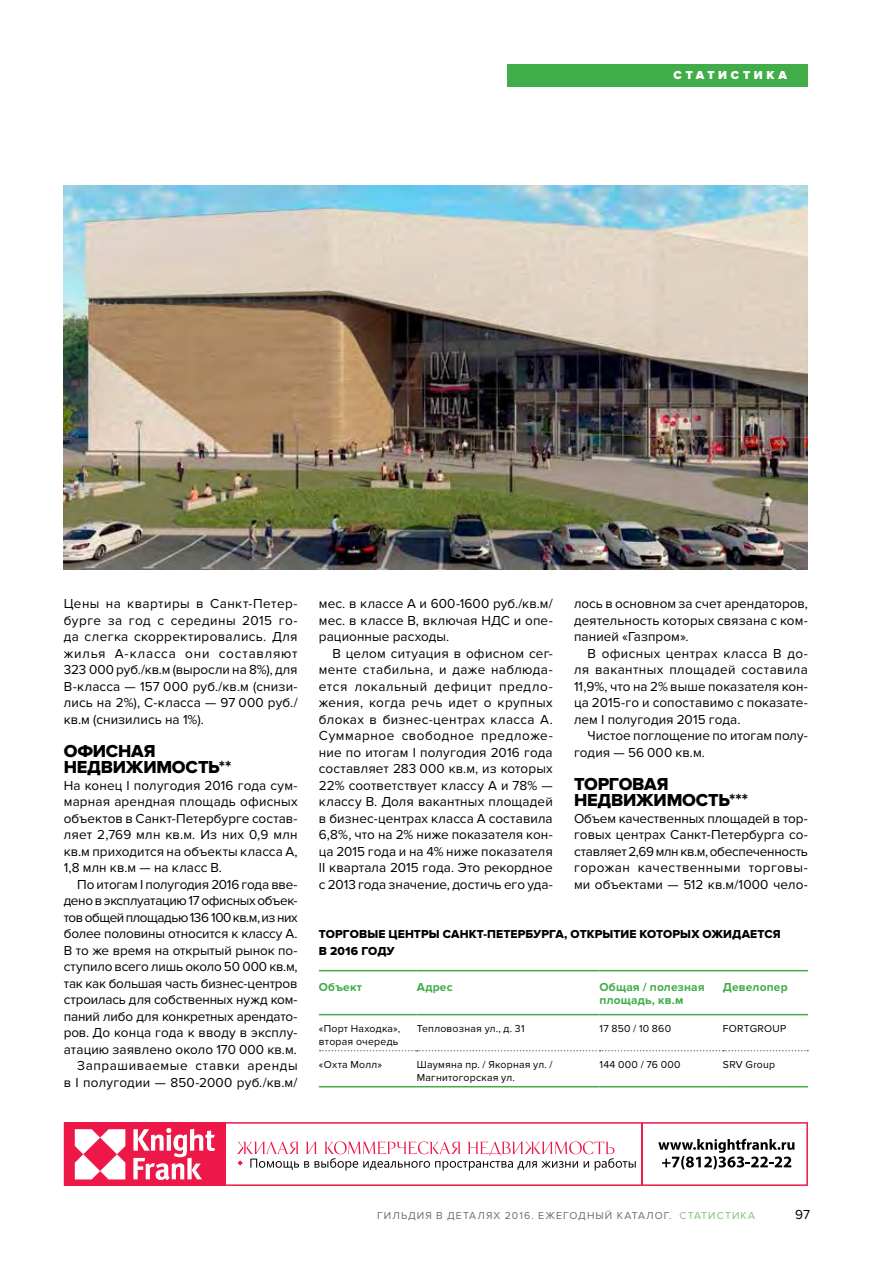
<style>
.page{position:relative;width:893px;height:1263px;background:#fff}
.page>*{position:absolute;margin:0;border:0;box-sizing:border-box;transform-origin:0 0}
.t1{font:18px/16.5px "Proxima Nova Extrabld";letter-spacing:-.015em;color:#000}
.t2{font:13.5px/16.5px "Proxima Nova";color:#000;text-align:justify}
.t3{font:12px/16.5px "Proxima Nova Extrabld";letter-spacing:.005em;color:#000}
.t4{font:700 12px/13.5px "Proxima Nova";letter-spacing:.015em;color:#40ad49}
.t5{font:900 12px "Proxima Nova";letter-spacing:.305em;color:#fff}
.t6{font:10.5px/12.8px "Proxima Nova";letter-spacing:.025em;color:#000}
.t7{font:10.5px "Proxima Nova";letter-spacing:.1em;color:#6d6e71}
.s1{font-family:"Proxima Nova";font-weight:700}
.s2{color:#82c078}
</style>
<div class="page">
<svg style="left:64px;top:1122px;width:744px;height:64px"></svg>
<svg style="left:75px;top:1129px;width:50px;height:50px"></svg>
<svg style="left:133px;top:1128px;width:82px;height:52px"></svg>
<div style="left:508px;top:64px;width:300px;height:22px;background:#41ad48"></div>
<hr style="left:319px;top:970px;width:98px;height:1px;background:#40ad49">
<hr style="left:417px;top:970px;width:183px;height:1px;background:#40ad49">
<hr style="left:600px;top:970px;width:123px;height:1px;background:#40ad49">
<hr style="left:723px;top:970px;width:85px;height:1px;background:#40ad49">
<hr style="left:319px;top:1014px;width:98px;height:1px;background:#40ad49">
<hr style="left:417px;top:1014px;width:183px;height:1px;background:#40ad49">
<hr style="left:600px;top:1014px;width:123px;height:1px;background:#40ad49">
<hr style="left:723px;top:1014px;width:85px;height:1px;background:#40ad49">
<hr style="left:319px;top:1086px;width:98px;height:1px;background:#40ad49">
<hr style="left:417px;top:1086px;width:183px;height:1px;background:#40ad49">
<hr style="left:600px;top:1086px;width:123px;height:1px;background:#40ad49">
<hr style="left:723px;top:1086px;width:85px;height:1px;background:#40ad49">
<svg style="left:320px;top:1050px;width:488px;height:1px"></svg>
<img style="left:64px;top:185px;width:744px;height:384px">
<p class="t5" style="left:674px;top:68px;width:115px">СТАТИСТИКА</p>
<p class="t2" style="left:64px;top:596px;width:235px">Цены на квартиры в Санкт-Петер&shy;бурге за год с середины 2015 го&shy;да слегка скорректировались. Для жилья А-класса они составляют 323 000 руб./кв.м (выросли на 8%), для В-класса — 157 000 руб./кв.м (снизи&shy;лись на 2%), С-класса — 97 000 руб./ кв.м (снизились на 1%).</p>
<h1 class="t1" style="left:64px;top:743px;width:169px">ОФИСНАЯ<br>НЕДВИЖИМОСТЬ<span class="s1">**</span></h1>
<p class="t2" style="left:64px;top:777px;width:235px">На конец I полугодия 2016 года сум&shy;марная арендная площадь офисных объектов в Санкт-Петербурге состав&shy;ляет 2,769 млн кв.м. Из них 0,9 млн кв.м приходится на объекты класса А, 1,8 млн кв.м — на класс В.</p>
<p class="t2" style="left:64px;top:876px;width:235px;text-align:right">По итогам I полугодия 2016 года вве&shy;дено в эксплуатацию 17 офисных объек&shy;тов общей площадью 136 100 кв.м, из них более половины относится к классу А.<br>В то же время на открытый рынок по&shy;ступило всего лишь около 50 000 кв.м, так как большая часть бизнес-центров строилась для собственных нужд ком&shy;паний либо для конкретных арендато&shy;ров. До конца года к вводу в эксплу&shy;атацию заявлено около 170 000 кв.м.<br>Запрашиваемые ставки аренды<br>в I полугодии — 850-2000 руб./кв.м/</p>
<p class="t2" style="left:319px;top:596px;width:235px">мес. в классе А и 600-1600 руб./кв.м/ мес. в классе В, включая НДС и опе&shy;рационные расходы.</p>
<p class="t2" style="left:319px;top:645px;width:235px;text-indent:14px">В целом ситуация в офисном сег&shy;менте стабильна, и даже наблюда&shy;ется локальный дефицит предло&shy;жения, когда речь идет о крупных блоках в бизнес-центрах класса А.<br>Суммарное свободное предложе&shy;ние по итогам I полугодия 2016 года составляет 283 000 кв.м, из которых 22% соответствует классу А и 78% — классу В. Доля вакантных площадей в бизнес-центрах класса А составила 6,8%, что на 2% ниже показателя кон&shy;ца 2015 года и на 4% ниже показателя II квартала 2015 года. Это рекордное с 2013 года значение, достичь его уда-</p>
<p class="t2" style="left:574px;top:596px;width:235px">лось в основном за счет арендаторов, деятельность которых связана с ком&shy;панией «Газпром».</p>
<p class="t2" style="left:574px;top:645px;width:235px;text-indent:14px">В офисных центрах класса В до&shy;ля вакантных площадей составила 11,9%, что на 2% выше показателя кон&shy;ца 2015-го и сопоставимо с показате&shy;лем I полугодия 2015 года.</p>
<p class="t2" style="left:574px;top:728px;width:235px;text-indent:14px">Чистое поглощение по итогам полу&shy;годия — 56 000 кв.м.</p>
<h1 class="t1" style="left:574px;top:776px;width:175px">ТОРГОВАЯ<br>НЕДВИЖИМОСТЬ<span class="s1">***</span></h1>
<p class="t2" style="left:574px;top:810px;width:235px">Объем качественных площадей в тор&shy;говых центрах Санкт-Петербурга со&shy;ставляет 2,69 млн кв.м, обеспеченность горожан качественными торговы&shy;ми объектами — 512 кв.м/1000 чело-</p>
<p class="t3" style="left:319px;top:926px;width:463px">ТОРГОВЫЕ ЦЕНТРЫ САНКТ-ПЕТЕРБУРГА, ОТКРЫТИЕ КОТОРЫХ ОЖИДАЕТСЯ<br>В 2016 ГОДУ</p>
<p class="t4" style="left:319px;top:980px;width:45px">Объект</p>
<p class="t4" style="left:417px;top:980px;width:38px">Адрес</p>
<p class="t4" style="left:600px;top:980px;width:107px">Общая / полезная площадь, кв.м</p>
<p class="t4" style="left:723px;top:980px;width:66px">Девелопер</p>
<p class="t6" style="left:319px;top:1022px;width:83px">«Порт Находка», вторая очередь</p>
<p class="t6" style="left:417px;top:1022px;width:109px">Тепловозная ул., д. 31</p>
<p class="t6" style="left:600px;top:1022px;width:73px">17 850 / 10 860</p>
<p class="t6" style="left:723px;top:1022px;width:65px">FORTGROUP</p>
<p class="t6" style="left:319px;top:1058px;width:65px">«Охта Молл»</p>
<p class="t6" style="left:417px;top:1058px;width:137px">Шаумяна пр. / Якорная ул. /<br>Магнитогорская ул.</p>
<p class="t6" style="left:600px;top:1058px;width:83px">144 000 / 76 000</p>
<p class="t6" style="left:723px;top:1058px;width:54px">SRV Group</p>
<p class="t7" style="left:377px;top:1209px;width:311px">ГИЛЬДИЯ В ДЕТАЛЯХ 2016. ЕЖЕГОДНЫЙ КАТАЛОГ. <span class="s2">статистика</span></p>
<p class="t2" style="left:795px;top:1207px;width:16px">97</p>
</div>
